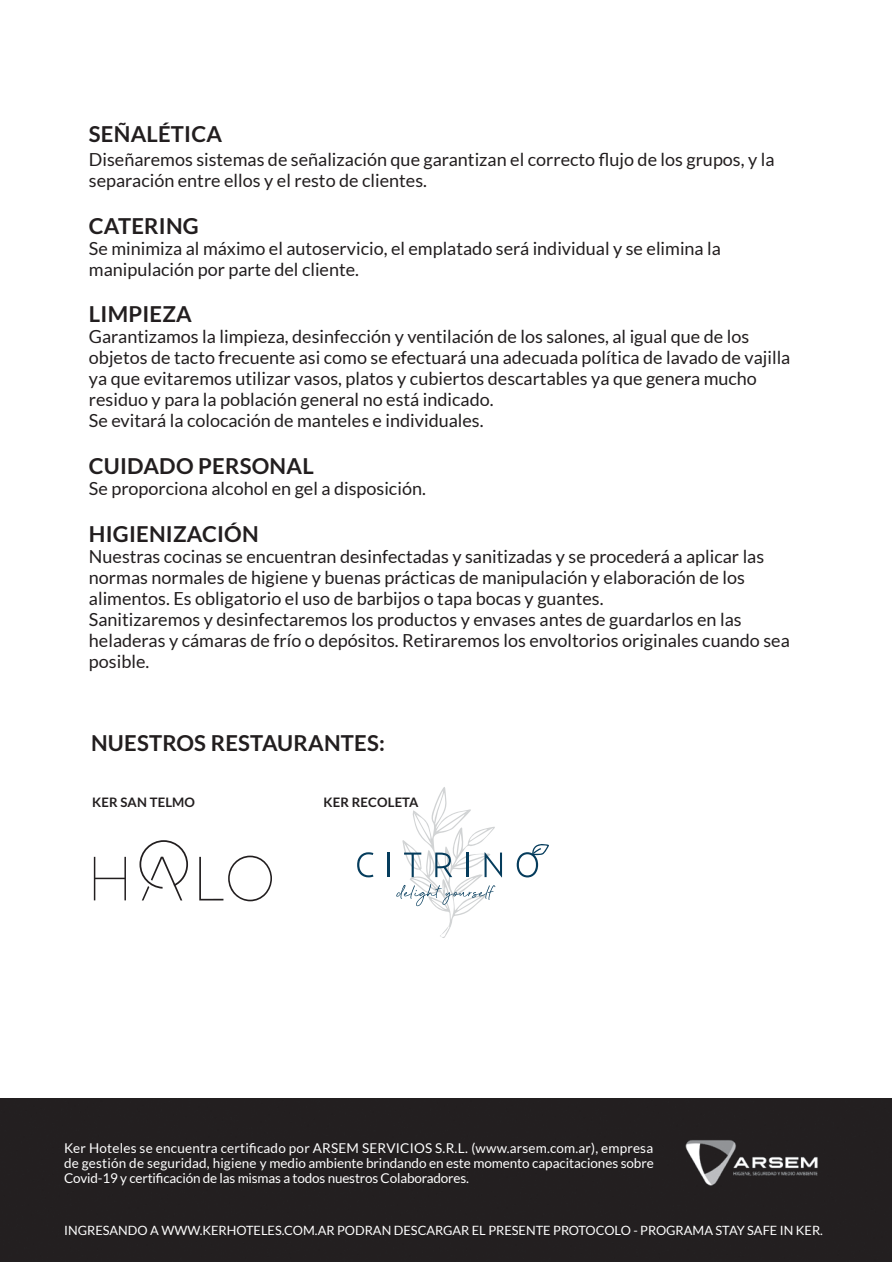
<style>
.page{position:relative;width:892px;height:1262px;background:#fff}
.page>*{position:absolute;margin:0;border:0;box-sizing:border-box;transform-origin:0 0}
.t1{font:700 22.05px "Lato";letter-spacing:.01em;color:#221e1f}
.t2{font:18px/21px "Lato";color:#221e1f}
.t3{font:13.5px/15px "Lato";letter-spacing:-.01em;color:#fff;text-align:justify}
.t4{font:700 13.05px "Lato";letter-spacing:.01em;color:#221e1f}
.t5{font:12.75px "Lato";color:#fff}
</style>
<div class="page">
<svg style="left:357px;top:852px;width:16px;height:25px"></svg>
<hr style="left:387px;top:853px;width:3px;height:24px;background:#053c5c">
<svg style="left:516px;top:844px;width:33px;height:33px"></svg>
<svg style="left:396px;top:787px;width:106px;height:151px"></svg>
<svg style="left:199px;top:856px;width:73px;height:45px"></svg>
<svg style="left:94px;top:857px;width:32px;height:43px"></svg>
<svg style="left:139px;top:840px;width:49px;height:60px"></svg>
<div style="left:0;top:1099px;width:891px;height:163px;background:#231f20"></div>
<p class="t1" style="left:89px;top:121px;width:135px">SEÑALÉTICA</p>
<p class="t2" style="left:89px;top:149px;width:686px">Diseñaremos sistemas de señalización que garantizan el correcto flujo de los grupos, y la separación entre ellos y el resto de clientes.</p>
<p class="t1" style="left:89px;top:213px;width:111px">CATERING</p>
<p class="t2" style="left:89px;top:237px;width:633px">Se minimiza al máximo el autoservicio, el emplatado será individual y se elimina la manipulación por parte del cliente.</p>
<p class="t1" style="left:89px;top:302px;width:104px">LIMPIEZA</p>
<p class="t2" style="left:89px;top:326px;width:702px">Garantizamos la limpieza, desinfección y ventilación de los salones, al igual que de los objetos de tacto frecuente asi como se efectuará una adecuada política de lavado de vajilla ya que evitaremos utilizar vasos, platos y cubiertos descartables ya que genera mucho residuo y para la población general no está indicado.<br>Se evitará la colocación de manteles e individuales.</p>
<p class="t1" style="left:89px;top:453px;width:226px">CUIDADO PERSONAL</p>
<p class="t2" style="left:89px;top:478px;width:338px">Se proporciona alcohol en gel a disposición.</p>
<p class="t1" style="left:89px;top:521px;width:171px">HIGIENIZACIÓN</p>
<p class="t2" style="left:89px;top:545px;width:702px">Nuestras cocinas se encuentran desinfectadas y sanitizadas y se procederá a aplicar las normas normales de higiene y buenas prácticas de manipulación y elaboración de los alimentos. Es obligatorio el uso de barbijos o tapa bocas y guantes.<br>Sanitizaremos y desinfectaremos los productos y envases antes de guardarlos en las heladeras y cámaras de frío o depósitos. Retiraremos los envoltorios originales cuando sea posible.</p>
<p class="t1" style="left:91px;top:730px;width:295px">NUESTROS RESTAURANTES:</p>
<p class="t4" style="left:92px;top:795px;width:104px">KER SAN TELMO</p>
<p class="t4" style="left:323px;top:795px;width:96px">KER RECOLETA</p>
<p class="t3" style="left:64px;top:1140px;width:591px">Ker Hoteles se encuentra certificado por ARSEM SERVICIOS S.R.L. (www.arsem.com.ar), empresa de gestión de seguridad, higiene y medio ambiente brindando en este momento capacitaciones sobre Covid-19 y certificación de las mismas a todos nuestros Colaboradores.</p>
<p class="t5" style="left:64px;top:1223px;width:760px">INGRESANDO A WWW.KERHOTELES.COM.AR PODRAN DESCARGAR EL PRESENTE PROTOCOLO - PROGRAMA STAY SAFE IN KER.</p>
</div>
